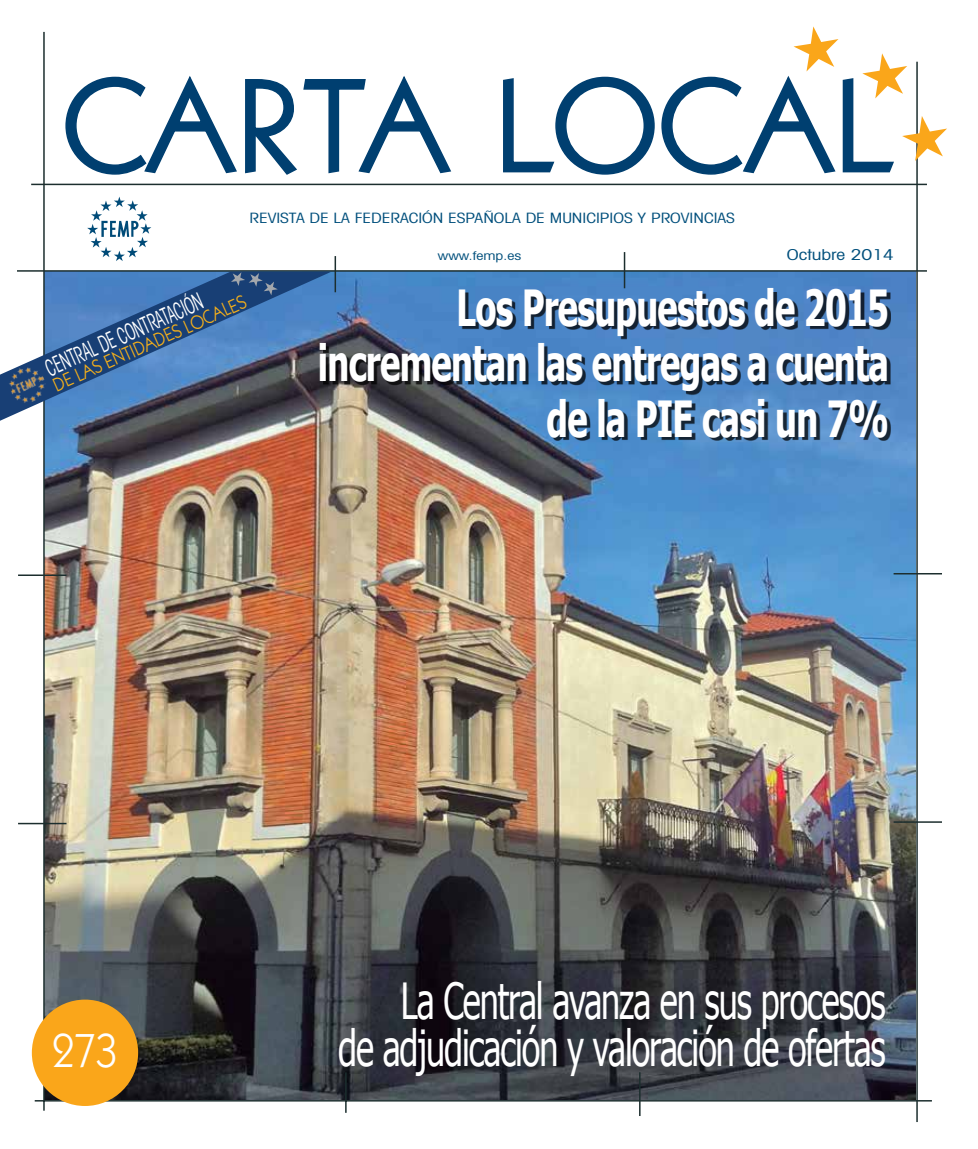
<style>
.page{position:relative;width:978px;height:1149px;background:#fff}
.page>*{position:absolute;margin:0;border:0;box-sizing:border-box;transform-origin:0 0}
.t1{font:700 49.65px/55.1px "Tahoma";letter-spacing:-.02em;color:#fff;text-align:right;scale:.69 1}
.t2{font:49.65px/46.5px "Tahoma";letter-spacing:-.03em;color:#fff;text-align:right;scale:.69 1}
.t3{font:48px "Itc Kabel";color:#fff;scale:.9 1}
.t4{font:condensed 23.4px "Avant Garde";color:#fff;scale:.63 1}
.t5{font:19.5px "Itc Kabel";color:#f6b01a;scale:.9 1}
.t6{font:condensed 15px "Avant Garde";color:#004f7c;scale:1.3 1}
.t7{font:condensed 14.25px "Avant Garde";color:#004f7c;scale:1.22 1}
.t8{font:condensed 12px "Avant Garde";color:#004f7c;scale:1.3 1}
</style>
<div class="page">
<img style="left:45px;top:271px;width:871px;height:827px">
<svg style="left:65px;top:76px;width:172px;height:99px"></svg>
<svg style="left:245px;top:76px;width:207px;height:99px"></svg>
<svg style="left:503px;top:76px;width:152px;height:99px"></svg>
<hr style="left:345px;top:1071px;width:2px;height:41px;background:#1c2e2e">
<hr style="left:43px;top:32px;width:2px;height:1078px;background:#1c2e2e">
<hr style="left:35px;top:1099px;width:897px;height:2px;background:#1c2e2e">
<hr style="left:31px;top:184px;width:896px;height:1px;background:#1c2e2e">
<svg style="left:87px;top:196px;width:64px;height:65px"></svg>
<hr style="left:17px;top:270px;width:910px;height:1px;background:#1c2e2e">
<hr style="left:624px;top:252px;width:1px;height:36px;background:#1c2e2e">
<hr style="left:335px;top:256px;width:1px;height:36px;background:#1c2e2e">
<hr style="left:18px;top:574px;width:48px;height:2px;background:#1c2e2e">
<hr style="left:894px;top:573px;width:48px;height:1px;background:#1c2e2e">
<hr style="left:639px;top:1071px;width:2px;height:44px;background:#1c2e2e">
<div style="left:32px;top:999px;width:106px;height:106px;background:#faa61a;border-radius:50%"></div>
<hr style="left:894px;top:821px;width:48px;height:1px;background:#1c2e2e">
<hr style="left:18px;top:822px;width:48px;height:2px;background:#1c2e2e">
<hr style="left:916px;top:62px;width:2px;height:1059px;background:#1c2e2e">
<svg style="left:661px;top:26px;width:286px;height:149px"></svg>
<svg style="left:0;top:271px;width:331px;height:149px;background:#52749f"></svg>
<svg style="left:231px;top:272px;width:47px;height:23px"></svg>
<img style="left:4px;top:361px;width:47px;height:47px">
<div style="left:323px;top:291px;width:568px;height:149px;background:#000;opacity:.75"></div>
<p class="t7" style="left:249px;top:209px;width:399px">REVISTA DE LA FEDERACIÓN ESPAÑOLA DE MUNICIPIOS Y PROVINCIAS</p>
<p class="t8" style="left:438px;top:249px;width:66px">www.femp.es</p>
<p class="t6" style="left:787px;top:246px;width:84px">Octubre 2014</p>
<p class="t4" style="left:94px;top:332px;width:46px;rotate:-24deg">de contratación</p>
<p class="t5" style="left:50px;top:375px;width:234px;rotate:-24deg">de las entidades locales</p>
<p class="t4" style="left:41px;top:355px;width:13px;rotate:-24deg">central</p>
<p class="t1" style="left:318px;top:278px;width:829px">Los Presupuestos de 2015 incrementan las entregas a cuenta de la PIE casi un 7%</p>
<p class="t3" style="left:53px;top:1022px;width:73px">273</p>
<p class="t2" style="left:338px;top:975px;width:795px">La Central avanza en sus procesos<br>de adjudicación y valoración de ofertas</p>
</div>
